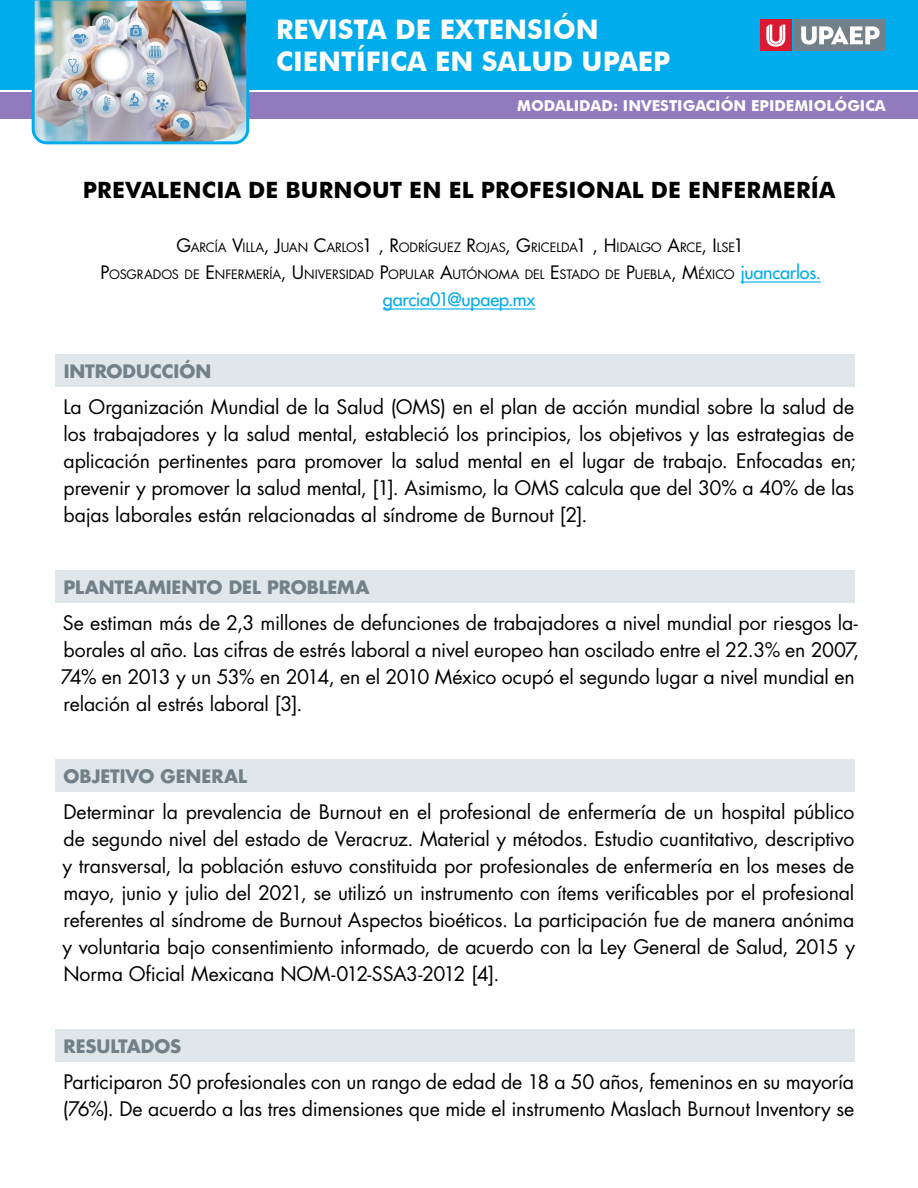
<style>
.page{position:relative;width:918px;height:1188px;background:#fff}
.page>*{position:absolute;margin:0;border:0;box-sizing:border-box;transform-origin:0 0}
.t1{font:700 27px/32.4px "Futura BT";color:#fff}
.título{font:700 22.5px "Futura BT";letter-spacing:.01em;color:#000}
.cuerpo{font:19.5px/27px "Futura Std";letter-spacing:-.01em;color:#000;text-align:justify}
.apartado{font:700 18px "Futura Std";letter-spacing:-.005em;color:#72808a}
.autores_c_email{font:500 18px "Futura Std";letter-spacing:-.01em;color:#00aceb}
.t2{font:700 15px "Futura BT";color:#fff}
.autores_c_email-2{font:12.6px "Futura Std";letter-spacing:-.005em;color:#000}
.s1{font-size:18px}
.s2{font-weight:500;font-size:18px;color:#00aceb}
.s3{font-style:italic}
</style>
<div class="page">
<div style="left:0;top:92px;width:918px;height:27px;background:#917abd"></div>
<div style="left:0;top:0;width:918px;height:90px;background:#00aceb"></div>
<img style="left:31px;top:0;width:219px;height:145px">
<div style="left:795px;top:20px;width:91px;height:31px;background:#72808a"></div>
<svg style="left:801px;top:26px;width:79px;height:19px"></svg>
<div style="left:760px;top:20px;width:32px;height:31px;background:#da1a32"></div>
<svg style="left:766px;top:25px;width:19px;height:22px"></svg>
<hr style="left:740px;top:281px;width:81px;height:2px;background:#00aceb">
<hr style="left:383px;top:308px;width:152px;height:2px;background:#00aceb">
<div style="left:56px;top:354px;width:799px;height:33px;background:#e0e7eb"></div>
<div style="left:56px;top:570px;width:799px;height:33px;background:#e0e7eb"></div>
<div style="left:56px;top:759px;width:799px;height:33px;background:#e0e7eb"></div>
<div style="left:56px;top:1029px;width:799px;height:33px;background:#e0e7eb"></div>
<h1 class="t1" style="left:276px;top:13px;width:396px">REVISTA DE EXTENSIÓN<br>CIENTÍFICA EN SALUD UPAEP</h1>
<p class="t2" style="left:517px;top:97px;width:370px">MODALIDAD: INVESTIGACIÓN EPIDEMIOLÓGICA</p>
<p class="título" style="left:83px;top:176px;width:754px">PREVALENCIA DE BURNOUT EN EL PROFESIONAL DE ENFERMERÍA</p>
<p class="autores_c_email-2" style="left:177px;top:239px;width:569px"><span class="s1">G</span>ARCÍA <span class="s1">V</span>I LLA<span class="s1">, J</span>UAN <span class="s1">C</span>ARLOS<span class="s1">1 , R</span>ODRÍGUEZ <span class="s1">R</span>OJAS<span class="s1">, G</span>RI CELDA<span class="s1">1 , H</span> I DALGO <span class="s1">A</span>RCE<span class="s1">, I</span>LSE<span class="s1">1</span></p>
<p class="autores_c_email-2" style="left:101px;top:266px;width:722px"><span class="s1">P</span>OSGRADOS DE <span class="s1">E</span> NFERMERÍA<span class="s1">, U</span> NIVERSI DAD <span class="s1">P</span>OPULAR <span class="s1">A</span>UTÓNOMA DEL <span class="s1">E</span>STADO DE <span class="s1">P</span>UEBLA<span class="s1">, M</span>ÉXI CO <span class="s2">juancarlos.</span></p>
<p class="autores_c_email" style="left:383px;top:288px;width:154px">garcia01@upaep.mx</p>
<p class="apartado" style="left:64px;top:359px;width:149px">INTRODUCCIÓN</p>
<p class="cuerpo" style="left:63px;top:394px;width:794px">La Organización Mundial de la Salud (OMS) en el plan de acción mundial sobre la salud de los trabajadores y la salud mental, estableció los principios, los objetivos y las estrategias de aplicación pertinentes para promover la salud mental en el lugar de trabajo. Enfocadas en; prevenir y promover la salud mental, [1]. Asimismo, la OMS calcula que del 30% a 40% de las bajas laborales están relacionadas al síndrome de Burnout [2].</p>
<p class="apartado" style="left:64px;top:575px;width:307px">PLANTEAMIENTO DEL PROBLEMA</p>
<p class="cuerpo" style="left:61px;top:610px;width:800px;text-align:left">Se estiman más de 2,3 millones de defunciones de trabajadores a nivel mundial por riesgos la&shy;borales al año. Las cifras de estrés laboral a nivel europeo han oscilado entre el 22.3% en 2007, 74% en 2013 y un 53% en 2014, en el 2010 México ocupó el segundo lugar a nivel mundial en relación al estrés laboral [3].</p>
<p class="apartado" style="left:64px;top:764px;width:185px">OBJETIVO GENERAL</p>
<p class="cuerpo" style="left:63px;top:799px;width:794px">Determinar la prevalencia de Burnout en el profesional de enfermería de un hospital público de segundo nivel del estado de Veracruz. Material y métodos<span class="s3">.</span> Estudio cuantitativo, descriptivo y transversal, la población estuvo constituida por profesionales de enfermería en los meses de mayo, junio y julio del 2021, se utilizó un instrumento con ítems verificables por el profesional referentes al síndrome de Burnout Aspectos bioéticos. La participación fue de manera anónima y voluntaria bajo consentimiento informado, de acuerdo con la Ley General de Salud, 2015 y Norma Oficial Mexicana NOM-012-SSA3-2012 [4].</p>
<p class="apartado" style="left:64px;top:1034px;width:119px">RESULTADOS</p>
<p class="cuerpo" style="left:63px;top:1069px;width:793px">Participaron 50 profesionales con un rango de edad de 18 a 50 años, femeninos en su mayoría (76%). De acuerdo a las tres dimensiones que mide el instrumento Maslach Burnout Inventory se</p>
</div>
